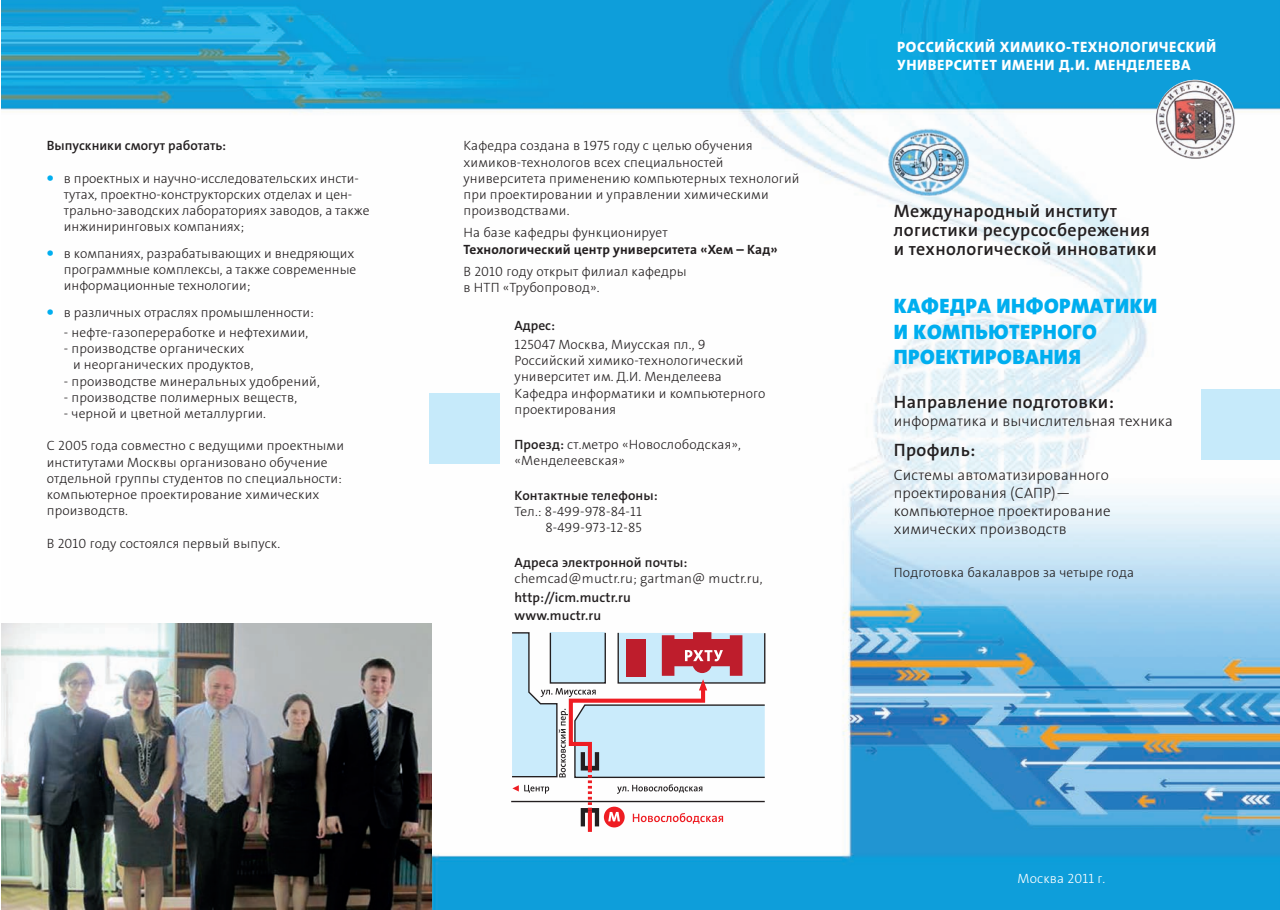
<style>
.page{position:relative;width:1280px;height:910px;background:#fff}
.page>*{position:absolute;margin:0;border:0;box-sizing:border-box;transform-origin:0 0}
.t1{font:21px/25.2px "The Sans OT 9 BL";letter-spacing:.025em;color:#00aeef}
.t2{font:18px "The Sans OT 6 SB";letter-spacing:.02em;color:#231f20}
.txt{font:15px "The Sans OT 3 L";letter-spacing:.01em;color:#231f20}
.t3{font:15px/18px "The Sans OT 8 XB";letter-spacing:.04em;color:#fff}
.txt-2{font:13.5px/16.2px "The Sans OT 3 L";letter-spacing:.01em;color:#231f20}
.Spisok{font:13.5px/16.2px "The Sans OT 3 L";color:#231f20}
.txt-3{font:13.5px "The Sans OT 6 SB";letter-spacing:.01em;color:#231f20}
.txt-4{font:13.5px/16.2px "The Sans OT 7 B";letter-spacing:.01em;color:#231f20}
.txt-5{font:13.5px "The Sans OT 3 L";letter-spacing:.01em;color:#fff}
.s1{font-family:"The Sans OT 8 XB";font-size:16.5px;color:#00aeef}
.s2{font-family:"The Sans OT 3 L"}
.s3{font-family:"The Sans OT 6 SB"}
</style>
<div class="page">
<img style="left:2px;top:0;width:1278px;height:910px">
<img style="left:2px;top:624px;width:429px;height:286px">
<img style="left:1155px;top:80px;width:80px;height:80px">
<div style="left:1201px;top:389px;width:79px;height:70px;background:#c6eafa"></div>
<div style="left:429px;top:393px;width:71px;height:70px;background:#c6eafa"></div>
<div style="left:604px;top:807px;width:21px;height:20px;background:#ee1d23;border-radius:50%"></div>
<svg style="left:588px;top:826px;width:4px;height:6px"></svg>
<svg style="left:511px;top:632px;width:254px;height:194px"></svg>
<img style="left:886px;top:128px;width:83px;height:69px">
<p class="txt-3" style="left:47px;top:137px;width:181px">Выпускники смогут работать:</p>
<p class="Spisok" style="left:64px;top:170px;width:307px;text-indent:-17px"><span class="s1">•</span> в проектных и научно-исследовательских инсти&shy;тутах, проектно-конструкторских отделах и цен&shy;трально-заводских лабораториях заводов, а также инжиниринговых компаниях;</p>
<p class="Spisok" style="left:64px;top:245px;width:294px;text-indent:-17px"><span class="s1">•</span> в компаниях, разрабатывающих и внедряющих программные комплексы, а также современные информационные технологии;</p>
<p class="Spisok" style="left:47px;top:304px;width:268px"><span class="s1">•</span> в различных отраслях промышленности:</p>
<p class="txt-2" style="left:64px;top:325px;width:246px">- нефте-газопереработке и нефтехимии,</p>
<p class="txt-2" style="left:73px;top:341px;width:182px;text-indent:-9px">- производстве органических и неорганических продуктов,</p>
<p class="txt-2" style="left:64px;top:373px;width:257px">- производстве минеральных удобрений,</p>
<p class="txt-2" style="left:64px;top:389px;width:235px">- производстве полимерных веществ,</p>
<p class="txt-2" style="left:64px;top:406px;width:204px">- черной и цветной металлургии.</p>
<p class="txt-2" style="left:47px;top:438px;width:299px">С 2005 года совместно с ведущими проектными институтами Москвы организовано обучение отдельной группы студентов по специальности: компьютерное проектирование химических производств.</p>
<p class="txt-2" style="left:47px;top:535px;width:235px">В 2010 году состоялся первый выпуск.</p>
<p class="txt-2" style="left:463px;top:138px;width:337px">Кафедра создана в 1975 году с целью обучения химиков-технологов всех специальностей университета применению компьютерных технологий при проектировании и управлении химическими производствами.</p>
<p class="txt-4" style="left:463px;top:225px;width:316px"><span class="s2">На базе кафедры функционирует<br></span>Технологический центр университета «Хем – Кад»</p>
<p class="txt-2" style="left:463px;top:263px;width:225px">В 2010 году открыт филиал кафедры в НТП «Трубопровод».</p>
<p class="txt-3" style="left:514px;top:316px;width:42px">Адрес:</p>
<p class="txt-2" style="left:514px;top:336px;width:193px">125047 Москва, Миусская пл., 9</p>
<p class="txt-2" style="left:514px;top:353px;width:231px">Российский химико-технологический</p>
<p class="txt-2" style="left:514px;top:369px;width:209px">университет им. Д.И. Менделеева</p>
<p class="txt-2" style="left:514px;top:385px;width:253px">Кафедра информатики и компьютерного проектирования</p>
<p class="txt-2" style="left:514px;top:436px;width:228px"><span class="s3">Проезд:</span> ст.метро «Новослободская», «Менделеевская»</p>
<p class="txt-3" style="left:514px;top:486px;width:145px">Контактные телефоны:</p>
<p class="txt-2" style="left:514px;top:503px;width:129px">Тел.: 8-499-978-84-11</p>
<p class="txt-2" style="left:545px;top:519px;width:98px">8-499-973-12-85</p>
<p class="txt-3" style="left:514px;top:553px;width:174px">Адреса электронной почты:</p>
<p class="txt-2" style="left:514px;top:570px;width:249px">chemcad@muctr.ru; gartman@ muctr.ru,</p>
<p class="txt-3" style="left:514px;top:588px;width:118px">http://icm.muctr.ru</p>
<p class="txt-3" style="left:514px;top:607px;width:88px">www.muctr.ru</p>
<p class="t3" style="left:897px;top:38px;width:321px">РОССИЙСКИЙ ХИМИКО-ТЕХНОЛОГИЧЕСКИЙ<br>УНИВЕРСИТЕТ ИМЕНИ Д.И. МЕНДЕЛЕЕВА</p>
<p class="t2" style="left:894px;top:200px;width:225px">Международный институт</p>
<p class="t2" style="left:894px;top:218px;width:258px">логистики ресурсосбережения</p>
<p class="t2" style="left:894px;top:237px;width:264px">и технологической инноватики</p>
<p class="t1" style="left:894px;top:294px;width:265px">КАФЕДРА ИНФОРМАТИКИ</p>
<p class="t1" style="left:894px;top:319px;width:205px">И КОМПЬЮТЕРНОГО<br>ПРОЕКТИРОВАНИЯ</p>
<p class="t2" style="left:894px;top:390px;width:222px">Направление подготовки:</p>
<p class="txt" style="left:894px;top:411px;width:280px">информатика и вычислительная техника</p>
<p class="t2" style="left:894px;top:439px;width:83px">Профиль:</p>
<p class="txt" style="left:894px;top:466px;width:217px">Системы автоматизированного</p>
<p class="txt" style="left:894px;top:484px;width:179px">проектирования (САПР)—</p>
<p class="txt" style="left:894px;top:502px;width:218px">компьютерное проектирование</p>
<p class="txt" style="left:894px;top:520px;width:174px">химических производств</p>
<p class="txt-2" style="left:894px;top:565px;width:242px">Подготовка бакалавров за четыре года</p>
<p class="txt-5" style="left:1017px;top:870px;width:89px">Москва 2011 г.</p>
</div>
